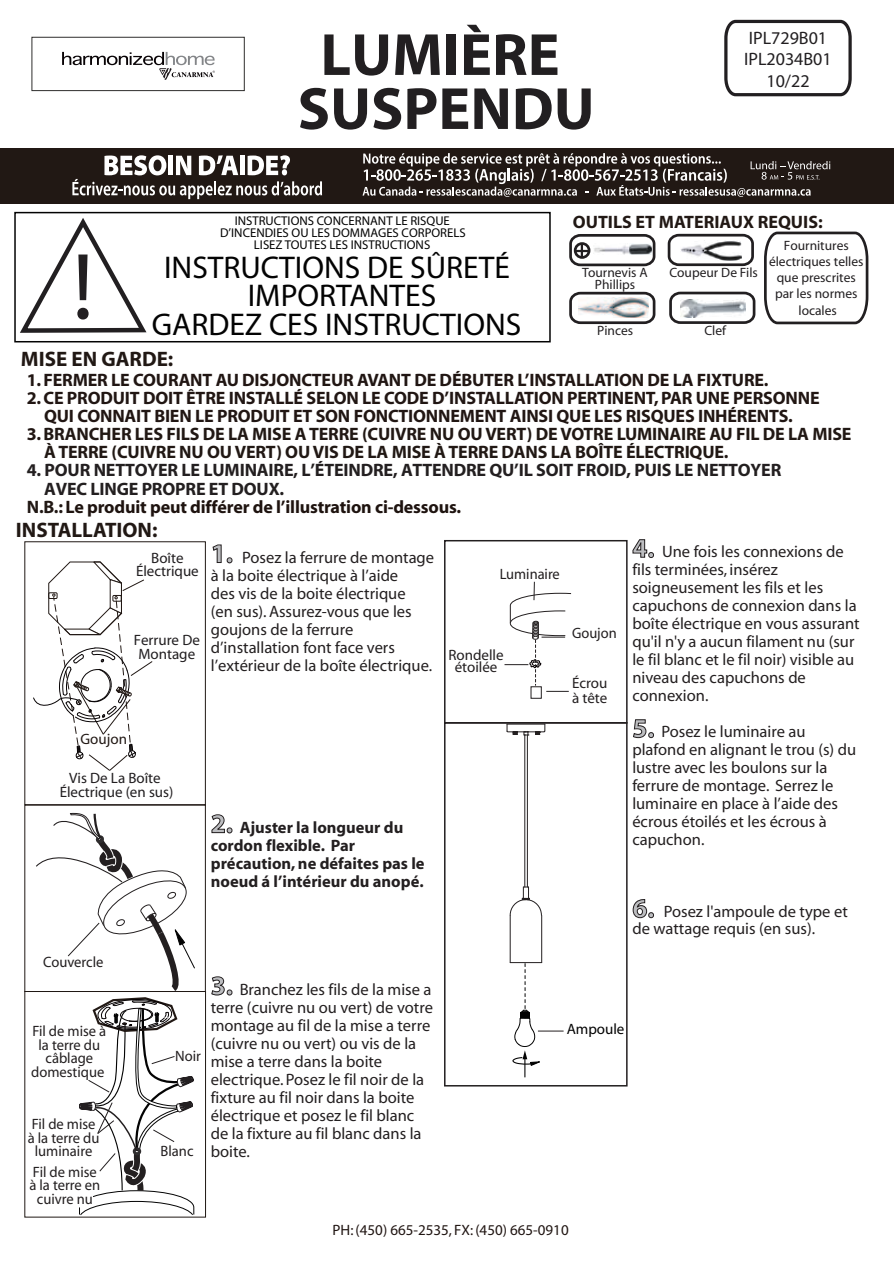
<style>
.page{position:relative;width:894px;height:1263px;background:#fff}
.page>*{position:absolute;margin:0;border:0;box-sizing:border-box;transform-origin:0 0}
.t1{font:94.8px "Myriad";color:#221f21}
.t2{font:700 60px/54px "Myriad";color:#221f21;text-align:center}
.t3{font:31.5px/28.5px "Myriad";color:#030303;text-align:center}
.t4{font:700 21px "Myriad";color:#211814}
.t5{font:700 18px/18px "Myriad";letter-spacing:-.01em;color:#211613;text-align:center}
.t6{font:700 18px/18px "Myriad";letter-spacing:-.01em;color:#211814}
.t7{font:700 18px "Myriad";letter-spacing:-.01em;color:#231f20}
.t8{font:700 18px "Myriad";letter-spacing:-.01em;color:#1e130f}
.t9{font:18px/21.6px "Myriad";color:#221f21;text-align:center}
.t10{font:16.5px/18px "Myriad";color:#231f20}
.t11{font:700 16.5px/18px "Myriad";color:#231f20}
.t12{font:15px/13.5px "Myriad";color:#231f20;text-align:center}
.t13{font:15px/13.5px "Myriad";color:#211e20;text-align:center}
.t14{font:15px "Myriad";color:#201512}
.t15{font:15px "Myriad";color:#231f20;scale:.96 1}
.t16{font:15px "Myriad";color:#030303}
.t17{font:15px "Myriad";color:#211814}
.t18{font:13.5px/16.2px "Myriad";color:#221f21;text-align:center}
.t19{font:12.75px/12px "Myriad";color:#030303;text-align:center}
.s1{color:#211613}
.s2{color:#211814}
.s3{font-weight:700;font-size:27px;color:#bcbdc0}
.s4{font-size:27px;color:#bcbdc0}
</style>
<div class="page">
<svg style="left:724px;top:19px;width:128px;height:78px"></svg>
<div style="left:444px;top:540px;width:183px;height:183px;border:2px solid #231f20"></div>
<svg style="left:632px;top:539px;width:21px;height:19px"></svg>
<svg style="left:633px;top:719px;width:20px;height:19px"></svg>
<svg style="left:632px;top:899px;width:21px;height:19px"></svg>
<svg style="left:212px;top:544px;width:20px;height:19px"></svg>
<svg style="left:211px;top:814px;width:21px;height:19px"></svg>
<svg style="left:211px;top:976px;width:21px;height:19px"></svg>
<svg style="left:667px;top:233px;width:87px;height:34px"></svg>
<svg style="left:569px;top:291px;width:87px;height:34px"></svg>
<svg style="left:569px;top:234px;width:87px;height:33px"></svg>
<svg style="left:669px;top:291px;width:87px;height:33px"></svg>
<img style="left:578px;top:298px;width:69px;height:20px">
<svg style="left:20px;top:218px;width:127px;height:115px"></svg>
<div style="left:14px;top:212px;width:536px;height:130px;border:2px solid #030303"></div>
<svg style="left:764px;top:231px;width:105px;height:94px"></svg>
<svg style="left:546px;top:691px;width:22px;height:1px"></svg>
<div style="left:444px;top:722px;width:183px;height:364px;border:2px solid #231f20"></div>
<div style="left:24px;top:541px;width:182px;height:264px;border:1px solid #201814"></div>
<div style="left:24px;top:804px;width:182px;height:188px;border:1px solid #201814"></div>
<svg style="left:33px;top:561px;width:120px;height:210px"></svg>
<div style="left:24px;top:991px;width:182px;height:226px;border:1px solid #201814"></div>
<svg style="left:35px;top:812px;width:160px;height:404px"></svg>
<hr style="left:510px;top:962px;width:31px;height:1px;background:#231f20">
<hr style="left:507px;top:723px;width:37px;height:1px;background:#231f20">
<hr style="left:507px;top:731px;width:37px;height:1px;background:#231f20">
<svg style="left:523px;top:731px;width:5px;height:4px"></svg>
<svg style="left:509px;top:886px;width:33px;height:30px"></svg>
<hr style="left:509px;top:915px;width:1px;height:47px;background:#231f20">
<hr style="left:541px;top:915px;width:1px;height:47px;background:#231f20">
<svg style="left:534px;top:724px;width:11px;height:10px"></svg>
<svg style="left:506px;top:724px;width:11px;height:10px"></svg>
<hr style="left:527px;top:735px;width:1px;height:152px;background:#231f20">
<hr style="left:524px;top:735px;width:1px;height:152px;background:#231f20">
<svg style="left:511px;top:963px;width:52px;height:114px"></svg>
<div style="left:0;top:148px;width:893px;height:56px;background:#211814"></div>
<svg style="left:72px;top:155px;width:250px;height:44px"></svg>
<svg style="left:362px;top:153px;width:468px;height:44px"></svg>
<div style="left:31px;top:37px;width:214px;height:54px;background:#fff;border:1px solid #363534"></div>
<svg style="left:62px;top:52px;width:153px;height:28px"></svg>
<svg style="left:504px;top:582px;width:67px;height:103px"></svg>
<h1 class="t1" style="left:72px;top:240px;width:23px">!</h1>
<h2 class="t2" style="left:297px;top:29px;width:298px">LUMIÈRE<br>SUSPENDU</h2>
<p class="t9" style="left:743px;top:27px;width:89px">IPL729B01<br>IPL2034B01<br>10/22</p>
<p class="t6" style="left:572px;top:214px;width:251px">OUTILS ET MATERIAUX REQUIS:</p>
<p class="t19" style="left:220px;top:215px;width:247px">INSTRUCTIONS CONCERNANT LE RISQUE<br>D’INCENDIES OU LES DOMMAGES CORPORELS<br>LISEZ TOUTES LES INSTRUCTIONS</p>
<h3 class="t3" style="left:152px;top:254px;width:371px">INSTRUCTIONS DE SÛRETÉ<br>IMPORTANTES<br>GARDEZ CES INSTRUCTIONS</h3>
<p class="t18" style="left:768px;top:237px;width:96px">Fournitures électriques telles que prescrites par les normes locales</p>
<p class="t18" style="left:582px;top:267px;width:67px;line-height:12px">Tournevis A<br>Phillips</p>
<p class="t18" style="left:669px;top:265px;width:90px">Coupeur De Fils</p>
<p class="t18" style="left:597px;top:323px;width:37px">Pinces</p>
<p class="t18" style="left:704px;top:322px;width:23px">Clef</p>
<p class="t4" style="left:21px;top:348px;width:154px">MISE EN GARDE:</p>
<p class="t5" style="left:27px;top:372px;width:742px">1. FERMER LE COURANT AU DISJONCTEUR AVANT DE DÉBUTER L’INSTALLATION DE LA FIXTURE.</p>
<p class="t5" style="left:27px;top:390px;width:794px">2. CE PRODUIT DOIT ÊTRE INSTALLÉ SELON LE CODE D’INSTALLATION PERTINENT, PAR UNE PERSONNE<br>QUI CONNAIT BIEN LE PRODUIT ET SON FONCTIONNEMENT AINSI QUE LES RISQUES INHÉRENTS.</p>
<p class="t6" style="left:44px;top:426px;width:808px;text-indent:-17px"><span class="s1">3.</span> BRANCHER LES FILS DE LA MISE A TERRE (CUIVRE NU OU VERT) DE VOTRE LUMINAIRE AU FIL DE LA MISE<br>À TERRE (CUIVRE NU OU VERT) OU VIS DE LA MISE À TERRE DANS LA BOÎTE ÉLECTRIQUE.</p>
<p class="t7" style="left:27px;top:461px;width:755px">4. POUR NETTOYER LE LUMINAIRE, L’ÉTEINDRE, ATTENDRE QU’IL SOIT FROID, PUIS LE NETTOYER</p>
<p class="t7" style="left:44px;top:479px;width:241px">AVEC LINGE PROPRE ET DOUX.</p>
<p class="t8" style="left:27px;top:497px;width:436px"><span class="s2">N.B.:</span> Le produit peut différer de l’illustration ci-dessous.</p>
<p class="t4" style="left:16px;top:519px;width:143px">INSTALLATION:</p>
<p class="t13" style="left:136px;top:551px;width:64px">Boîte<br>Électrique</p>
<p class="t13" style="left:134px;top:634px;width:67px">Ferrure De<br>Montage</p>
<p class="t17" style="left:81px;top:732px;width:48px">Goujon</p>
<p class="t13" style="left:60px;top:772px;width:115px">Vis De La Boîte<br>Électrique (en sus)</p>
<p class="t12" style="left:43px;top:955px;width:62px">Couvercle</p>
<p class="t12" style="left:31px;top:1024px;width:77px">Fil de mise à la terre du câblage domestique</p>
<p class="t12" style="left:28px;top:1118px;width:73px">Fil de mise à la terre du luminaire</p>
<p class="t12" style="left:29px;top:1165px;width:72px">Fil de mise à la terre en cuivre nu</p>
<p class="t12" style="left:175px;top:1049px;width:27px">Noir</p>
<p class="t12" style="left:160px;top:1144px;width:34px">Blanc</p>
<p class="t10" style="left:211px;top:548px;width:225px"><span class="s3">1.</span> Posez la ferrure de montage à la boite électrique à l’aide<br>des vis de la boite électrique<br>(en sus). Assurez-vous que les goujons de la ferrure d’installation font face vers l’extérieur de la boîte électrique.</p>
<p class="t11" style="left:211px;top:818px;width:215px"><span class="s4">2.</span> Ajuster la longueur du cordon flexible. Par précaution, ne défaites pas le noeud á l’intérieur du anopé.</p>
<p class="t10" style="left:211px;top:980px;width:223px"><span class="s3">3.</span> Branchez les fils de la mise a terre (cuivre nu ou vert) de votre montage au fil de la mise a terre (cuivre nu ou vert) ou vis de la mise a terre dans la boite electrique. Posez le fil noir de la fixture au fil noir dans la boite électrique et posez le fil blanc de la fixture au fil blanc dans la boite.</p>
<p class="t15" style="left:499px;top:566px;width:64px">Luminaire</p>
<p class="t12" style="left:448px;top:650px;width:57px;line-height:12px">Rondelle étoilée</p>
<p class="t15" style="left:571px;top:625px;width:48px">Goujon</p>
<p class="t12" style="left:571px;top:676px;width:37px;line-height:15px;text-align:left">Écrou à tête</p>
<p class="t10" style="left:632px;top:543px;width:229px"><span class="s3">4.</span> Une fois les connexions de fils terminées, insérez soigneusement les fils et les capuchons de connexion dans la boîte électrique en vous assurant qu'il n'y a aucun filament nu (sur le fil blanc et le fil noir) visible au niveau des capuchons de connexion.</p>
<p class="t10" style="left:632px;top:723px;width:225px"><span class="s3">5.</span> Posez le luminaire au plafond en alignant le trou (s) du lustre avec les boulons sur la ferrure de montage. Serrez le luminaire en place à l’aide des écrous étoilés et les écrous à capuchon.</p>
<p class="t10" style="left:632px;top:904px;width:217px;line-height:16.5px"><span class="s3">6.</span> Posez l'ampoule de type et de wattage requis (en sus).</p>
<p class="t16" style="left:566px;top:1021px;width:59px">Ampoule</p>
<p class="t14" style="left:332px;top:1222px;width:237px">PH: (450) 665-2535, FX: (450) 665-0910</p>
</div>
